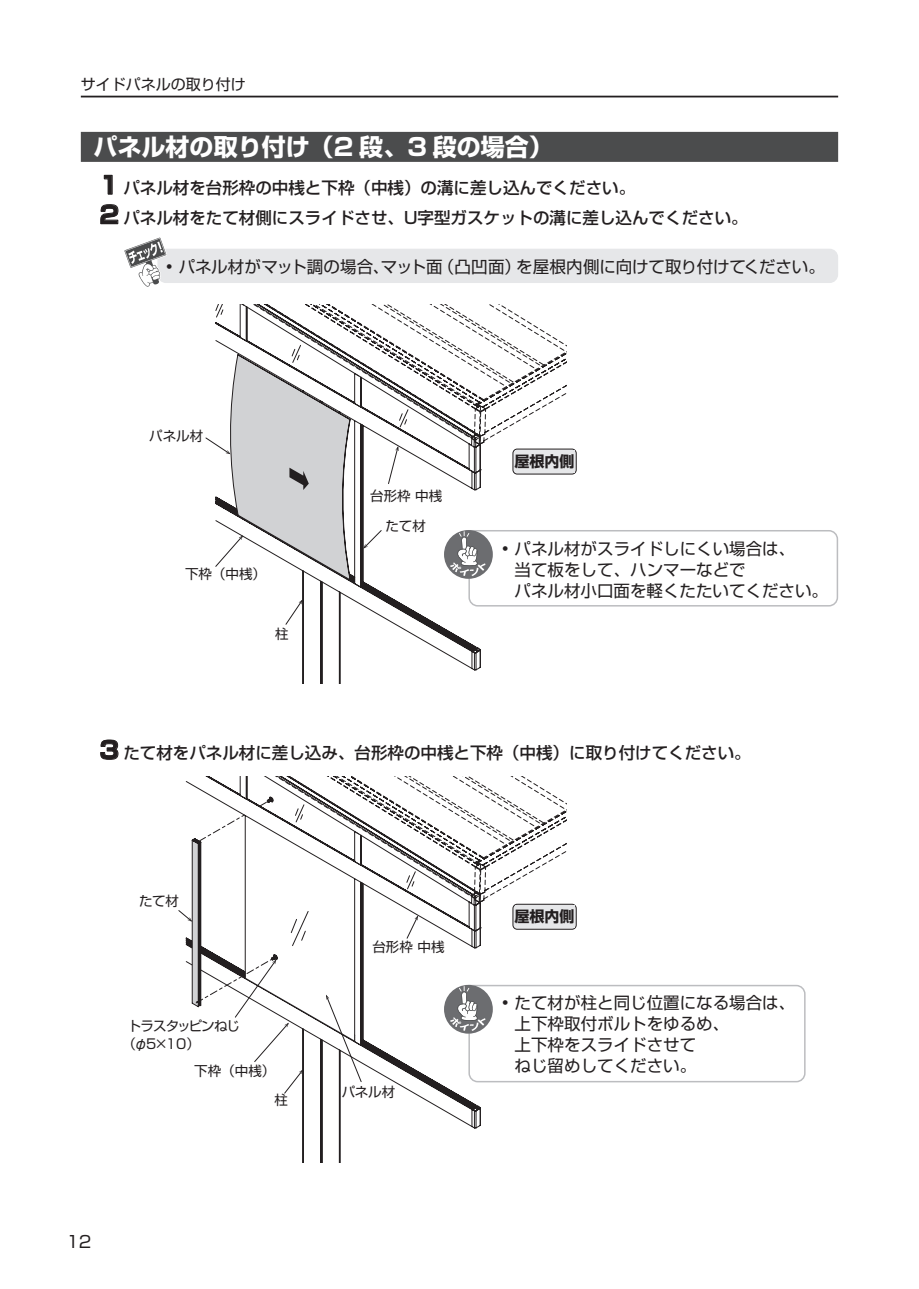
<style>
.page{position:relative;width:919px;height:1289px;background:#fff}
.page>*{position:absolute;margin:0;border:0;box-sizing:border-box;transform-origin:0 0}
.t1{font:700 24px "Shin Go Pro";color:#fff}
.t2{font:16.5px/21px "Shin Go Pro";color:#231f20}
.t3{font:500 16.5px/29.5px "Shin Go Pro";color:#231f20}
.t4{font:15px "Shin Go Pro";color:#231f20}
.t5{font:700 15px "Shin Go Pro";color:#231f20}
.t6{font:13.5px/28.5px "Shin Go Pro Regular 90 msp RKSJ H";color:#231f20}
.t7{font:13.5px/18.6px "Shin Go Pro Regular 90 msp RKSJ H";letter-spacing:-.07em;color:#231f20}
.s1{font-weight:700;font-size:24px}
</style>
<div class="page">
<hr style="left:81px;top:96px;width:757px;height:1px;background:#231f20">
<div style="left:81px;top:132px;width:757px;height:30px;background:#4b4c4d"></div>
<div style="left:157px;top:249px;width:681px;height:34px;background:#e6e7e9;border-radius:9px"></div>
<svg style="left:124px;top:237px;width:43px;height:50px"></svg>
<svg style="left:484px;top:530px;width:354px;height:77px"></svg>
<svg style="left:484px;top:984px;width:322px;height:99px"></svg>
<svg style="left:302px;top:445px;width:182px;height:238px"></svg>
<svg style="left:408px;top:304px;width:158px;height:141px"></svg>
<svg style="left:285px;top:599px;width:18px;height:26px"></svg>
<svg style="left:205px;top:304px;width:203px;height:276px"></svg>
<div style="left:512px;top:449px;width:64px;height:25px;border:1px solid #231f20;border-radius:4px"></div>
<div style="left:514px;top:450px;width:60px;height:22px;background:#e6e7e9"></div>
<svg style="left:284px;top:902px;width:200px;height:260px"></svg>
<svg style="left:205px;top:776px;width:361px;height:126px"></svg>
<svg style="left:185px;top:780px;width:287px;height:262px"></svg>
<svg style="left:178px;top:800px;width:184px;height:293px"></svg>
<div style="left:512px;top:904px;width:64px;height:25px;border:1px solid #231f20;border-radius:4px"></div>
<div style="left:514px;top:905px;width:60px;height:22px;background:#e6e7e9"></div>
<p class="t4" style="left:81px;top:72px;width:167px">サイドパネルの取り付け</p>
<h1 class="t1" style="left:94px;top:128px;width:461px">パネル材の取り付け（2 段、3 段の場合）</h1>
<p class="t3" style="left:99px;top:171px;width:649px"><span class="s1">1</span> パネル材を台形枠の中桟と下枠（中桟）の溝に差し込んでください。<br><span class="s1">2</span> パネル材をたて材側にスライドさせ、U字型ガスケットの溝に差し込んでください。</p>
<p class="t2" style="left:166px;top:254px;width:660px">• パネル材がマット調の場合、マット面（凸凹面）を屋根内側に向けて取り付けてください。</p>
<p class="t6" style="left:149px;top:419px;width:55px">パネル材</p>
<p class="t6" style="left:185px;top:558px;width:82px">下枠（中桟）</p>
<p class="t6" style="left:275px;top:617px;width:15px">柱</p>
<p class="t6" style="left:370px;top:480px;width:73px">台形枠 中桟</p>
<p class="t6" style="left:385px;top:509px;width:42px">たて材</p>
<p class="t5" style="left:514px;top:449px;width:61px">屋根内側</p>
<p class="t2" style="left:514px;top:535px;width:315px;text-indent:-13px">• パネル材がスライドしにくい場合は、<br>当て板をして、ハンマーなどで<br>パネル材小口面を軽くたたいてください。</p>
<p class="t3" style="left:99px;top:736px;width:652px"><span class="s1">3</span> たて材をパネル材に差し込み、台形枠の中桟と下枠（中桟）に取り付けてください。</p>
<p class="t6" style="left:139px;top:885px;width:42px">たて材</p>
<p class="t7" style="left:122px;top:1014px;width:119px;text-indent:5px">トラスタッピンねじ（φ5×10）</p>
<p class="t6" style="left:274px;top:1055px;width:15px;text-indent:-80px">下枠（中桟）柱</p>
<p class="t2" style="left:66px;top:1229px;width:27px">12</p>
<p class="t6" style="left:372px;top:931px;width:73px">台形枠 中桟</p>
<p class="t6" style="left:342px;top:1076px;width:55px">パネル材</p>
<p class="t5" style="left:514px;top:904px;width:61px">屋根内側</p>
<p class="t2" style="left:514px;top:990px;width:282px;text-indent:-13px">• たて材が柱と同じ位置になる場合は、上下枠取付ボルトをゆるめ、<br>上下枠をスライドさせて<br>ねじ留めしてください。</p>
</div>
